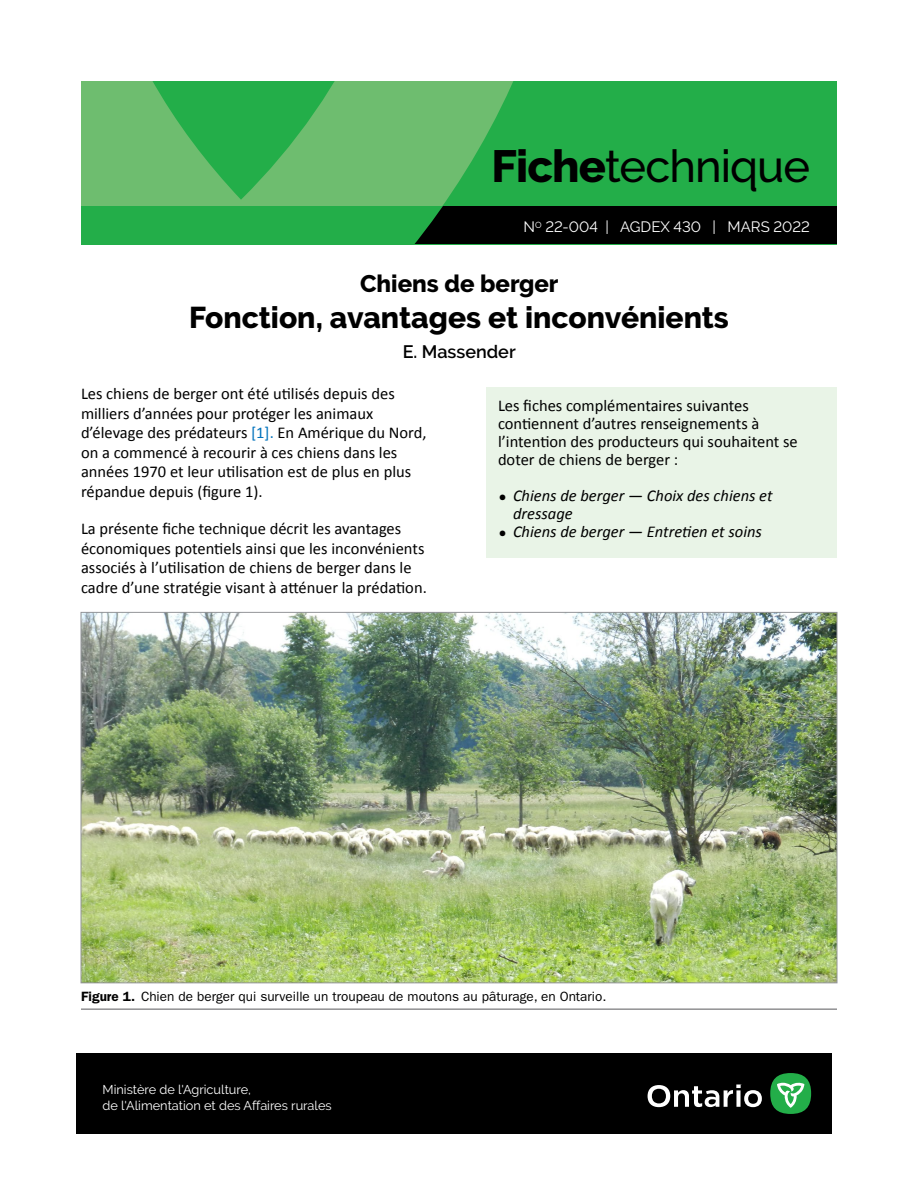
<style>
.page{position:relative;width:918px;height:1188px;background:#fff}
.page>*{position:absolute;margin:0;border:0;box-sizing:border-box;transform-origin:0 0}
.page_one_Title_-_FRE{font:500 45px "Raleway";letter-spacing:-.02em;color:#000}
.t1{font:800 30px "Raleway";color:#000}
.Title_-_series{font:800 24px "Raleway";color:#000}
.Author{font:600 18px "Raleway";color:#000}
.BT{font:16.5px/19.5px "Calibri";color:#000}
.sidebar_-_BT{font:16.5px/18px "Calibri";color:#000}
.t2{font:italic 16.5px/18px "Calibri";color:#000}
.page_one_Title_-_FRE-2{font:15px "Raleway";color:#fff}
.Figure_caption_w_rul{font:13.5px "ITC Franklin Gothic Std";color:#000}
.Title_-_ministry{font:12.75px/16.5px "Raleway";color:#fff}
.s1{font-weight:800}
.s2{color:#0072bc}
.s3{font-style:normal;font-size:18px}
.s4{font-weight:600}
</style>
<div class="page">
<div style="left:76px;top:1053px;width:756px;height:81px;background:#000"></div>
<div style="left:770px;top:1073px;width:41px;height:41px;background:#23ae49;border-radius:50%"></div>
<svg style="left:777px;top:1082px;width:27px;height:26px"></svg>
<svg style="left:648px;top:1085px;width:114px;height:22px"></svg>
<div style="left:81px;top:81px;width:756px;height:163px;background:#23ae49"></div>
<svg style="left:81px;top:81px;width:514px;height:126px;fill:#6ebd6f"></svg>
<div style="left:405px;top:207px;width:432px;height:37px;background:#000"></div>
<svg style="left:405px;top:207px;width:37px;height:37px"></svg>
<div style="left:486px;top:387px;width:351px;height:171px;background:#e9f4e7"></div>
<hr style="left:81px;top:1009px;width:756px;height:1px;background:#58595b">
<img style="left:83px;top:614px;width:752px;height:367px">
<h1 class="page_one_Title_-_FRE" style="left:491px;top:140px;width:320px"><span class="s1">Fiche</span>technique</h1>
<h1 class="page_one_Title_-_FRE-2" style="left:523px;top:219px;width:288px">N<sup>O</sup> 22-004 | AGDEX 430 | MARS 2022</h1>
<h1 class="Title_-_series" style="left:360px;top:269px;width:200px">Chiens de berger</h1>
<h1 class="t1" style="left:189px;top:300px;width:541px">Fonction, avantages et inconvénients</h1>
<p class="Author" style="left:403px;top:341px;width:115px">E. Massender</p>
<p class="BT" style="left:81px;top:384px;width:347px">Les chiens de berger ont été utilisés depuis des milliers d’années pour protéger les animaux d’élevage des prédateurs <span class="s2">[1].</span> En Amérique du Nord, on a commencé à recourir à ces chiens dans les années 1970 et leur utilisation est de plus en plus répandue depuis (figure 1).</p>
<p class="BT" style="left:81px;top:519px;width:347px">La présente fiche technique décrit les avantages économiques potentiels ainsi que les inconvénients associés à l’utilisation de chiens de berger dans le cadre d’une stratégie visant à atténuer la prédation.</p>
<p class="sidebar_-_BT" style="left:498px;top:397px;width:301px">Les fiches complémentaires suivantes contiennent d’autres renseignements à l’intention des producteurs qui souhaitent se doter de chiens de berger :</p>
<p class="t2" style="left:513px;top:486px;width:261px;text-indent:-15px"><span class="s3">•</span> Chiens de berger — Choix des chiens et dressage</p>
<p class="t2" style="left:498px;top:522px;width:266px"><span class="s3">•</span> Chiens de berger — Entretien et soins</p>
<p class="Figure_caption_w_rul" style="left:81px;top:989px;width:527px"><span class="s4">Figure 1.</span> Chien de berger qui surveille un troupeau de moutons au pâturage, en Ontario.</p>
<p class="Title_-_ministry" style="left:103px;top:1081px;width:231px">Ministère de l'Agriculture,<br>de l'Alimentation et des Affaires rurales</p>
</div>
